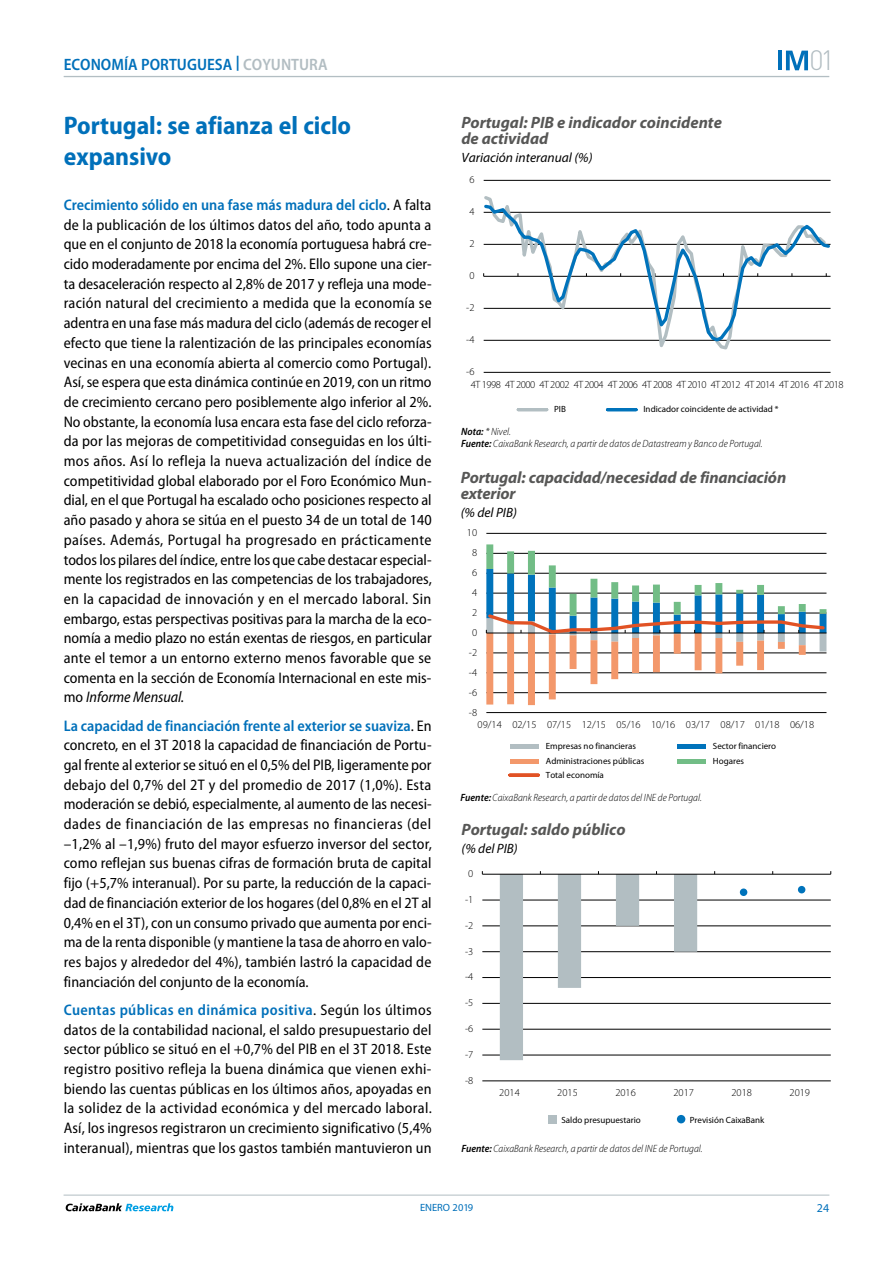
<style>
.page{position:relative;width:893px;height:1263px;background:#fff}
.page>*{position:absolute;margin:0;border:0;box-sizing:border-box;transform-origin:0 0}
.t1{font:300 27.6px "DIN Pro";color:#b2bdc2}
.t2{font:700 semi-condensed 25.5px/30.8px "Myriad Pro";color:#0070ba}
.t3{font:italic 700 16.5px/16.5px "Myriad Pro";letter-spacing:-.005em;color:#575756}
.t4{font:600 semi-condensed 16.5px "Myriad Pro";color:#0070ba}
.t5{font:semi-condensed 15.3px/19.6px "Myriad Pro";color:#000;text-align:justify}
.t6{font:italic 13.5px "Myriad Pro";color:#000}
.t7{font:12px "Myriad Pro";color:#0070ba}
.t8{font:italic 300 semi-condensed 10.5px/11.9px "Myriad Pro";color:#000}
.t9{font:300 10.5px "Myriad Pro";letter-spacing:-.045em;color:#000}
.t10{font:300 10.5px "Myriad Pro";color:#000}
.t11{font:10.5px "Myriad Pro";color:#0070ba}
.t12{font:9px "Myriad Pro";color:#000}
.s1{color:#b2bdc2}
.s2{font-weight:600;color:#0070ba}
.s3{font-style:italic}
.s4{font-weight:600}
</style>
<div class="page">
<hr style="left:64px;top:1195px;width:765px;height:1px;background:#b2bdc2">
<svg style="left:66px;top:1203px;width:107px;height:8px"></svg>
<svg style="left:786px;top:51px;width:22px;height:19px"></svg>
<hr style="left:778px;top:51px;width:4px;height:19px;background:#0070ba">
<hr style="left:64px;top:76px;width:765px;height:1px;background:#b2bdc2">
<hr style="left:486px;top:712px;width:340px;height:1px;background:#000">
<hr style="left:486px;top:533px;width:340px;height:1px;background:#000">
<svg style="left:486px;top:544px;width:341px;height:161px"></svg>
<hr style="left:510px;top:745px;width:29px;height:4px;background:#b2bec2">
<hr style="left:677px;top:745px;width:29px;height:4px;background:#0073bb">
<hr style="left:510px;top:759px;width:29px;height:4px;background:#f3986b">
<hr style="left:677px;top:759px;width:29px;height:4px;background:#72bd86">
<hr style="left:510px;top:774px;width:28px;height:2px;background:#e15224">
<hr style="left:484px;top:372px;width:346px;height:1px;background:#000">
<hr style="left:484px;top:180px;width:346px;height:1px;background:#000">
<svg style="left:484px;top:203px;width:347px;height:140px"></svg>
<hr style="left:518px;top:408px;width:29px;height:3px;background:#b2bec2">
<hr style="left:607px;top:408px;width:29px;height:3px;background:#0073bb">
<hr style="left:482px;top:1080px;width:349px;height:1px;background:#000">
<hr style="left:482px;top:1055px;width:349px;height:1px;background:#000">
<hr style="left:482px;top:1029px;width:349px;height:1px;background:#000">
<hr style="left:482px;top:1003px;width:349px;height:1px;background:#000">
<hr style="left:482px;top:977px;width:349px;height:1px;background:#000">
<hr style="left:482px;top:951px;width:349px;height:1px;background:#000">
<hr style="left:482px;top:926px;width:349px;height:1px;background:#000">
<hr style="left:482px;top:900px;width:349px;height:1px;background:#000">
<hr style="left:482px;top:874px;width:349px;height:1px;background:#000">
<svg style="left:500px;top:871px;width:197px;height:189px"></svg>
<div style="left:740px;top:888px;width:7px;height:8px;background:#0073bb;border-radius:50%"></div>
<div style="left:798px;top:886px;width:7px;height:7px;background:#0073bb;border-radius:50%"></div>
<div style="left:548px;top:1115px;width:8px;height:8px;background:#b2bec2"></div>
<div style="left:677px;top:1115px;width:8px;height:8px;background:#0073bb;border-radius:50%"></div>
<p class="t4" style="left:64px;top:55px;width:265px">ECONOMÍA PORTUGUESA <sup>|</sup> <span class="s1">COYUNTURA</span></p>
<h2 class="t2" style="left:64px;top:110px;width:289px">Portugal: se afianza el ciclo expansivo</h2>
<p class="t5" style="left:64px;top:195px;width:370px"><span class="s2">Crecimiento sólido en una fase más madura del ciclo</span>. A falta de la publicación de los últimos datos del año, todo apunta a que en el conjunto de 2018 la economía portuguesa habrá cre&shy;cido moderadamente por encima del 2%. Ello supone una cier&shy;ta desaceleración respecto al 2,8% de 2017 y refleja una mode&shy;ración natural del crecimiento a medida que la economía se adentra en una fase más madura del ciclo (además de recoger el efecto que tiene la ralentización de las principales economías vecinas en una economía abierta al comercio como Portugal).<br>Así, se espera que esta dinámica continúe en 2019, con un ritmo de crecimiento cercano pero posiblemente algo inferior al 2%.<br>No obstante, la economía lusa encara esta fase del ciclo reforza&shy;da por las mejoras de competitividad conseguidas en los últi&shy;mos años. Así lo refleja la nueva actualización del índice de competitividad global elaborado por el Foro Económico Mun&shy;dial, en el que Portugal ha escalado ocho posiciones respecto al año pasado y ahora se sitúa en el puesto 34 de un total de 140 países. Además, Portugal ha progresado en prácticamente todos los pilares del índice, entre los que cabe destacar especial&shy;mente los registrados en las competencias de los trabajadores, en la capacidad de innovación y en el mercado laboral. Sin embargo, estas perspectivas positivas para la marcha de la eco&shy;nomía a medio plazo no están exentas de riesgos, en particular ante el temor a un entorno externo menos favorable que se comenta en la sección de Economía Internacional en este mis&shy;mo <span class="s3">Informe Mensual.</span></p>
<p class="t5" style="left:64px;top:716px;width:370px"><span class="s2">La capacidad de financiación frente al exterior se suaviza</span>. En concreto, en el 3T 2018 la capacidad de financiación de Portu&shy;gal frente al exterior se situó en el 0,5% del PIB, ligeramente por debajo del 0,7% del 2T y del promedio de 2017 (1,0%). Esta moderación se debió, especialmente, al aumento de las necesi&shy;dades de financiación de las empresas no financieras (del –1,2% al –1,9%) fruto del mayor esfuerzo inversor del sector, como reflejan sus buenas cifras de formación bruta de capital fijo (+5,7% interanual). Por su parte, la reducción de la capaci&shy;dad de financiación exterior de los hogares (del 0,8% en el 2T al 0,4% en el 3T), con un consumo privado que aumenta por enci&shy;ma de la renta disponible (y mantiene la tasa de ahorro en valo&shy;res bajos y alrededor del 4%), también lastró la capacidad de financiación del conjunto de la economía.</p>
<p class="t5" style="left:64px;top:1000px;width:370px"><span class="s2">Cuentas públicas en dinámica positiva</span>. Según los últimos datos de la contabilidad nacional, el saldo presupuestario del sector público se situó en el +0,7% del PIB en el 3T 2018. Este registro positivo refleja la buena dinámica que vienen exhi&shy;biendo las cuentas públicas en los últimos años, apoyadas en la solidez de la actividad económica y del mercado laboral.<br>Así, los ingresos registraron un crecimiento significativo (5,4% interanual), mientras que los gastos también mantuvieron un</p>
<p class="t3" style="left:461px;top:114px;width:262px">Portugal: PIB e indicador coincidente de actividad</p>
<p class="t6" style="left:461px;top:149px;width:133px">Variación interanual (%)</p>
<p class="t9" style="left:469px;top:174px;width:7px">6</p>
<p class="t9" style="left:469px;top:206px;width:7px">4</p>
<p class="t9" style="left:469px;top:238px;width:7px">2</p>
<p class="t9" style="left:469px;top:270px;width:7px">0</p>
<p class="t9" style="left:466px;top:302px;width:10px">-2</p>
<p class="t9" style="left:466px;top:334px;width:10px">-4</p>
<p class="t9" style="left:466px;top:366px;width:10px">-6</p>
<h1 class="t1" style="left:810px;top:42px;width:26px">01</h1>
<p class="t9" style="left:471px;top:378px;width:374px">4T 1998 4T 2000 4T 2002 4T 2004 4T 2006 4T 2008 4T 2010 4T 2012 4T 2014 4T 2016 4T 2018</p>
<p class="t12" style="left:554px;top:404px;width:13px">PIB</p>
<p class="t12" style="left:643px;top:404px;width:137px">Indicador coincidente de actividad *</p>
<p class="t8" style="left:461px;top:426px;width:303px"><span class="s4">Nota:</span> * Nivel.<br><span class="s4">Fuente:</span> CaixaBank Research, a partir de datos de Datastream y Banco de Portugal.</p>
<p class="t3" style="left:461px;top:469px;width:327px">Portugal: capacidad/necesidad de financiación exterior</p>
<p class="t6" style="left:461px;top:504px;width:58px">(% del PIB)</p>
<p class="t9" style="left:467px;top:527px;width:12px">10</p>
<p class="t9" style="left:472px;top:547px;width:7px">8</p>
<p class="t9" style="left:472px;top:567px;width:7px">6</p>
<p class="t9" style="left:472px;top:587px;width:7px">4</p>
<p class="t9" style="left:472px;top:607px;width:7px">2</p>
<p class="t9" style="left:472px;top:627px;width:7px">0</p>
<p class="t9" style="left:469px;top:646px;width:10px">-2</p>
<p class="t9" style="left:469px;top:666px;width:10px">-4</p>
<p class="t9" style="left:469px;top:686px;width:10px">-6</p>
<p class="t9" style="left:469px;top:706px;width:10px">-8</p>
<p class="t10" style="left:478px;top:719px;width:338px">09/14 02/15 07/15 12/15 05/16 10/16 03/17 08/17 01/18 06/18</p>
<p class="t12" style="left:546px;top:741px;width:92px">Empresas no financieras</p>
<p class="t12" style="left:713px;top:741px;width:65px">Sector financiero</p>
<p class="t12" style="left:546px;top:755px;width:100px">Administraciones públicas</p>
<p class="t12" style="left:713px;top:755px;width:33px">Hogares</p>
<p class="t12" style="left:546px;top:770px;width:60px">Total economía</p>
<p class="t8" style="left:460px;top:792px;width:243px"><span class="s4">Fuente:</span> CaixaBank Research, a partir de datos del INE de Portugal.</p>
<p class="t3" style="left:462px;top:821px;width:166px">Portugal: saldo público</p>
<p class="t6" style="left:462px;top:840px;width:58px">(% del PIB)</p>
<p class="t9" style="left:468px;top:868px;width:7px">0</p>
<p class="t9" style="left:465px;top:894px;width:10px">-1</p>
<p class="t9" style="left:465px;top:919px;width:10px">-2</p>
<p class="t9" style="left:465px;top:945px;width:10px">-3</p>
<p class="t9" style="left:465px;top:971px;width:10px">-4</p>
<p class="t9" style="left:465px;top:997px;width:10px">-5</p>
<p class="t9" style="left:465px;top:1023px;width:10px">-6</p>
<p class="t9" style="left:465px;top:1049px;width:10px">-7</p>
<p class="t9" style="left:465px;top:1074px;width:10px">-8</p>
<p class="t9" style="left:499px;top:1087px;width:22px">2014</p>
<p class="t9" style="left:557px;top:1087px;width:22px">2015</p>
<p class="t9" style="left:615px;top:1087px;width:22px">2016</p>
<p class="t9" style="left:673px;top:1087px;width:22px">2017</p>
<p class="t9" style="left:731px;top:1087px;width:22px">2018</p>
<p class="t9" style="left:789px;top:1087px;width:22px">2019</p>
<p class="t12" style="left:561px;top:1115px;width:81px">Saldo presupuestario</p>
<p class="t12" style="left:690px;top:1115px;width:76px">Previsión CaixaBank</p>
<p class="t8" style="left:461px;top:1143px;width:243px"><span class="s4">Fuente:</span> CaixaBank Research, a partir de datos del INE de Portugal.</p>
<p class="t11" style="left:420px;top:1202px;width:55px">ENERO 2019</p>
<p class="t7" style="left:817px;top:1202px;width:14px">24</p>
</div>
